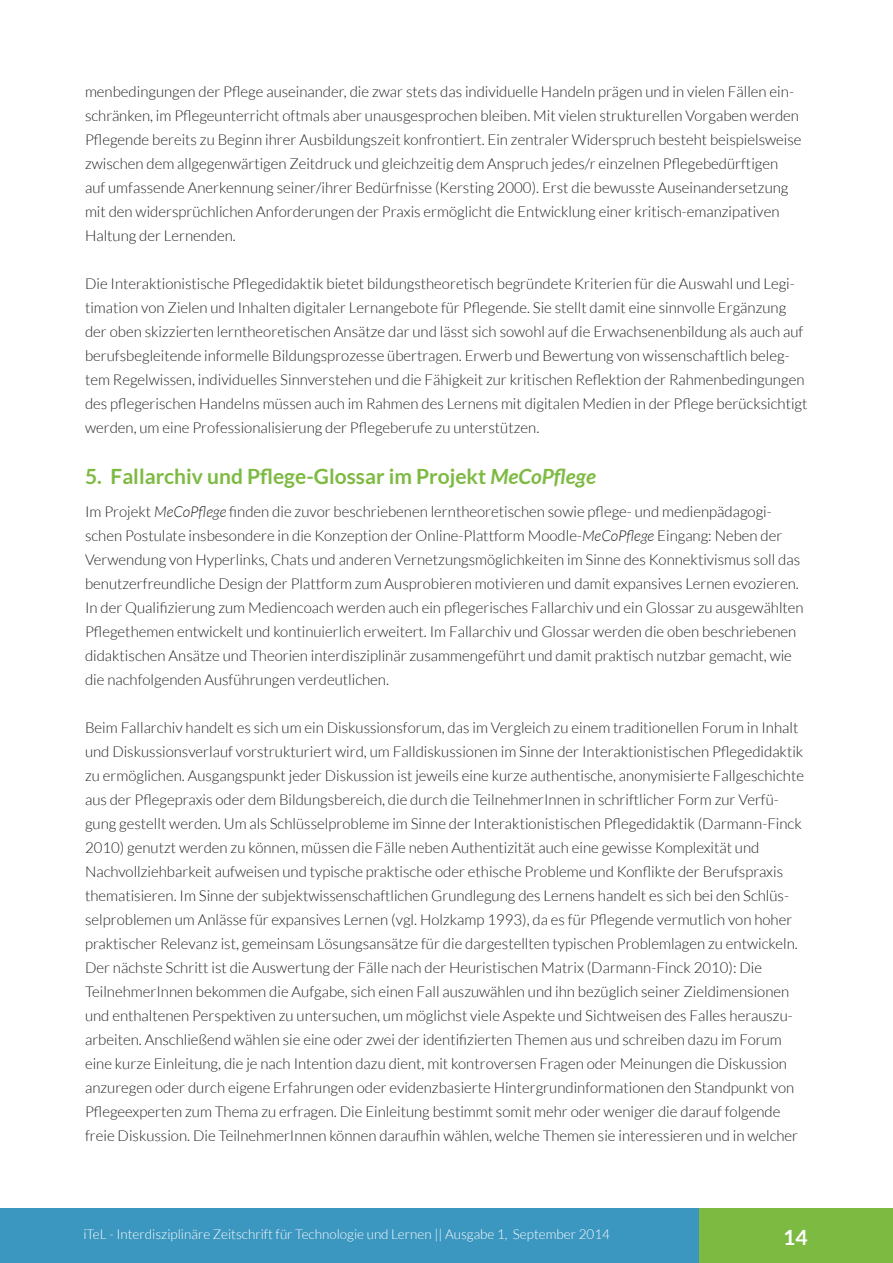
<style>
.page{position:relative;width:893px;height:1263px;background:#fff}
.page>*{position:absolute;margin:0;border:0;box-sizing:border-box;transform-origin:0 0}
.t1{font:700 21px "Lato";color:#7dba42}
.t2{font:700 21px "Lato";color:#fff}
.t3{font:300 15px/24px "Lato";color:#231f20}
.t4{font:300 13.5px "Lato";color:#fff}
.s1{font-style:italic}
</style>
<div class="page">
<div style="left:0;top:1209px;width:702px;height:54px;background:#3b96c0"></div>
<div style="left:699px;top:1209px;width:194px;height:54px;background:#7dba42"></div>
<p class="t3" style="left:85px;top:80px;width:718px">menbedingungen der Pflege auseinander, die zwar stets das individuelle Handeln prägen und in vielen Fällen ein&shy;schränken, im Pflegeunterricht oftmals aber unausgesprochen bleiben. Mit vielen strukturellen Vorgaben werden Pflegende bereits zu Beginn ihrer Ausbildungszeit konfrontiert. Ein zentraler Widerspruch besteht beispielsweise zwischen dem allgegenwärtigen Zeitdruck und gleichzeitig dem Anspruch jedes/r einzelnen Pflegebedürftigen auf umfassende Anerkennung seiner/ihrer Bedürfnisse (Kersting 2000). Erst die bewusste Auseinandersetzung mit den widersprüchlichen Anforderungen der Praxis ermöglicht die Entwicklung einer kritisch-emanzipativen Haltung der Lernenden.</p>
<p class="t3" style="left:85px;top:272px;width:724px">Die Interaktionistische Pflegedidaktik bietet bildungstheoretisch begründete Kriterien für die Auswahl und Legi&shy;timation von Zielen und Inhalten digitaler Lernangebote für Pflegende. Sie stellt damit eine sinnvolle Ergänzung der oben skizzierten lerntheoretischen Ansätze dar und lässt sich sowohl auf die Erwachsenenbildung als auch auf berufsbegleitende informelle Bildungsprozesse übertragen. Erwerb und Bewertung von wissenschaftlich beleg&shy;tem Regelwissen, individuelles Sinnverstehen und die Fähigkeit zur kritischen Reflektion der Rahmenbedingungen des pflegerischen Handelns müssen auch im Rahmen des Lernens mit digitalen Medien in der Pflege berücksichtigt werden, um eine Professionalisierung der Pflegeberufe zu unterstützen.</p>
<p class="t1" style="left:85px;top:464px;width:512px">5. Fallarchiv und Pflege-Glossar im Projekt <span class="s1">MeCoPflege</span></p>
<p class="t3" style="left:85px;top:499px;width:720px">Im Projekt <span class="s1">MeCoPflege</span> finden die zuvor beschriebenen lerntheoretischen sowie pflege- und medienpädagogi&shy;schen Postulate insbesondere in die Konzeption der Online-Plattform Moodle-<span class="s1">MeCoPflege</span> Eingang: Neben der Verwendung von Hyperlinks, Chats und anderen Vernetzungsmöglichkeiten im Sinne des Konnektivismus soll das benutzerfreundliche Design der Plattform zum Ausprobieren motivieren und damit expansives Lernen evozieren.<br>In der Qualifizierung zum Mediencoach werden auch ein pflegerisches Fallarchiv und ein Glossar zu ausgewählten Pflegethemen entwickelt und kontinuierlich erweitert. Im Fallarchiv und Glossar werden die oben beschriebenen didaktischen Ansätze und Theorien interdisziplinär zusammengeführt und damit praktisch nutzbar gemacht, wie die nachfolgenden Ausführungen verdeutlichen.</p>
<p class="t3" style="left:85px;top:715px;width:720px">Beim Fallarchiv handelt es sich um ein Diskussionsforum, das im Vergleich zu einem traditionellen Forum in Inhalt und Diskussionsverlauf vorstrukturiert wird, um Falldiskussionen im Sinne der Interaktionistischen Pflegedidaktik zu ermöglichen. Ausgangspunkt jeder Diskussion ist jeweils eine kurze authentische, anonymisierte Fallgeschichte aus der Pflegepraxis oder dem Bildungsbereich, die durch die TeilnehmerInnen in schriftlicher Form zur Verfü&shy;gung gestellt werden. Um als Schlüsselprobleme im Sinne der Interaktionistischen Pflegedidaktik (Darmann-Finck 2010) genutzt werden zu können, müssen die Fälle neben Authentizität auch eine gewisse Komplexität und Nachvollziehbarkeit aufweisen und typische praktische oder ethische Probleme und Konflikte der Berufspraxis thematisieren. Im Sinne der subjektwissenschaftlichen Grundlegung des Lernens handelt es sich bei den Schlüs&shy;selproblemen um Anlässe für expansives Lernen (vgl. Holzkamp 1993), da es für Pflegende vermutlich von hoher praktischer Relevanz ist, gemeinsam Lösungsansätze für die dargestellten typischen Problemlagen zu entwickeln.<br>Der nächste Schritt ist die Auswertung der Fälle nach der Heuristischen Matrix (Darmann-Finck 2010): Die TeilnehmerInnen bekommen die Aufgabe, sich einen Fall auszuwählen und ihn bezüglich seiner Zieldimensionen und enthaltenen Perspektiven zu untersuchen, um möglichst viele Aspekte und Sichtweisen des Falles herauszu&shy;arbeiten. Anschließend wählen sie eine oder zwei der identifizierten Themen aus und schreiben dazu im Forum eine kurze Einleitung, die je nach Intention dazu dient, mit kontroversen Fragen oder Meinungen die Diskussion anzuregen oder durch eigene Erfahrungen oder evidenzbasierte Hintergrundinformationen den Standpunkt von Pflegeexperten zum Thema zu erfragen. Die Einleitung bestimmt somit mehr oder weniger die darauf folgende freie Diskussion. Die TeilnehmerInnen können daraufhin wählen, welche Themen sie interessieren und in welcher</p>
<p class="t4" style="left:83px;top:1227px;width:528px">iTeL - Interdisziplinäre Zeitschrift für Technologie und Lernen || Ausgabe 1, September 2014</p>
<h1 class="t2" style="left:783px;top:1226px;width:26px">14</h1>
</div>
